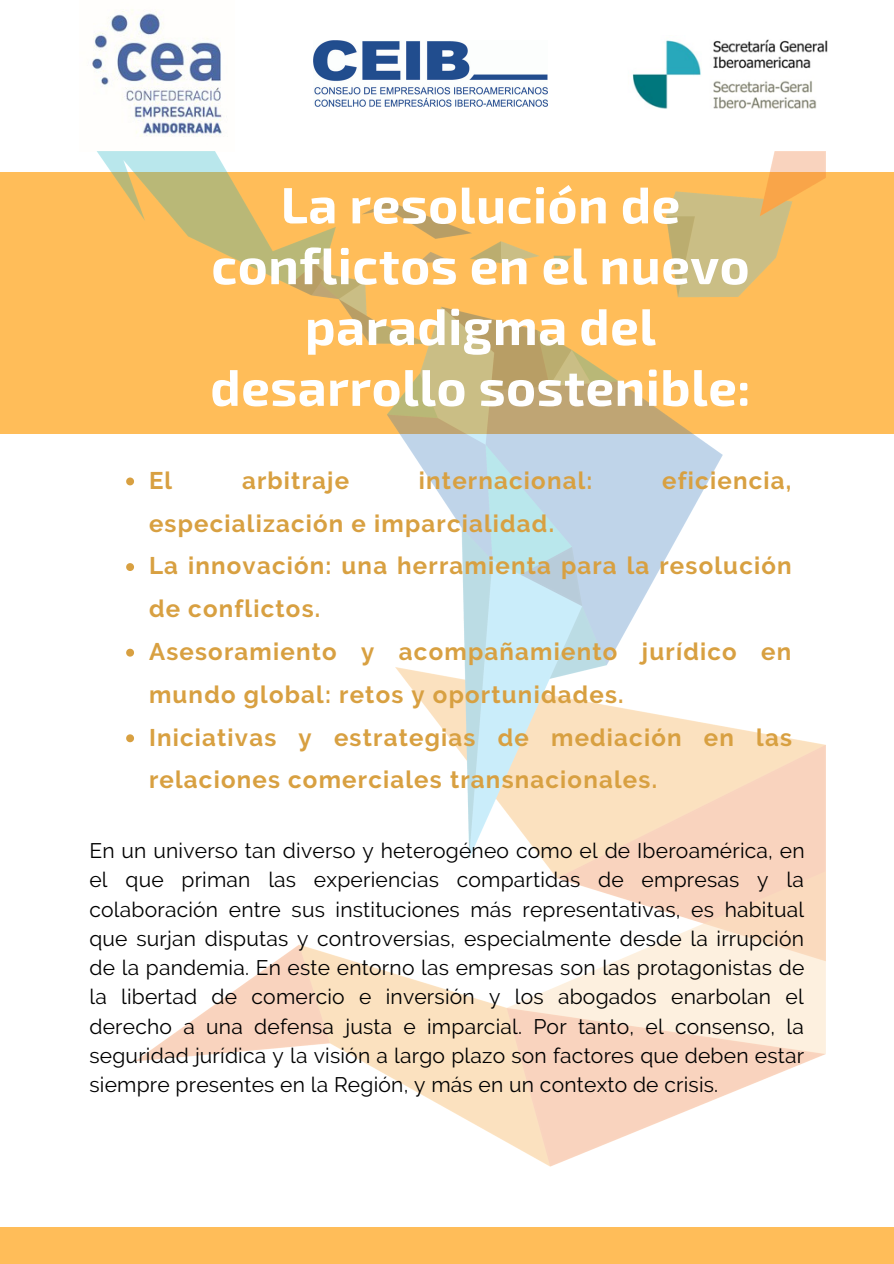
<style>
.page{position:relative;width:894px;height:1264px;background:#fff}
.page>*{position:absolute;margin:0;border:0;box-sizing:border-box;transform-origin:0 0}
.t1{font:700 51px/60.8px "Exo 2";letter-spacing:.01em;color:#fff;text-align:center}
.t2{font:700 24px/42.8px "Raleway";letter-spacing:.05em;color:#d8a041}
.t3{font:21px/29.2px "Raleway";letter-spacing:.01em;color:#000;text-align:justify}
</style>
<div class="page">
<div style="left:0;top:173px;width:893px;height:261px;background:#ffbd59"></div>
<div style="left:0;top:1226px;width:893px;height:37px;background:#ffbd59"></div>
<img style="left:92px;top:9px;width:130px;height:128px">
<img style="left:632px;top:39px;width:196px;height:70px">
<img style="left:69px;top:152px;width:756px;height:1015px">
<svg style="left:126px;top:477px;width:8px;height:8px"></svg>
<svg style="left:126px;top:563px;width:8px;height:8px"></svg>
<svg style="left:126px;top:648px;width:8px;height:8px"></svg>
<svg style="left:126px;top:734px;width:8px;height:8px"></svg>
<img style="left:313px;top:40px;width:234px;height:67px">
<p class="t1" style="left:210px;top:172px;width:541px">La resolución de conflictos en el nuevo paradigma del desarrollo sostenible:</p>
<p class="t2" style="left:149px;top:459px;width:25px">El</p>
<p class="t2" style="left:242px;top:459px;width:108px">arbitraje</p>
<p class="t2" style="left:419px;top:459px;width:175px">internacional:</p>
<p class="t2" style="left:662px;top:459px;width:130px">eficiencia,</p>
<p class="t2" style="left:149px;top:501px;width:406px">especialización e imparcialidad.</p>
<p class="t2" style="left:149px;top:544px;width:644px">La innovación: una herramienta para la resolución de conflictos.</p>
<p class="t2" style="left:149px;top:630px;width:643px">Asesoramiento y acompañamiento jurídico en mundo global: retos y oportunidades.</p>
<p class="t2" style="left:149px;top:715px;width:644px">Iniciativas y estrategias de mediación en las relaciones comerciales transnacionales.</p>
<p class="t3" style="left:89px;top:836px;width:716px">En un universo tan diverso y heterogéneo como el de Iberoamérica, en el que priman las experiencias compartidas de empresas y la colaboración entre sus instituciones más representativas, es habitual que surjan disputas y controversias, especialmente desde la irrupción de la pandemia. En este entorno las empresas son las protagonistas de la libertad de comercio e inversión y los abogados enarbolan el derecho a una defensa justa e imparcial. Por tanto, el consenso, la seguridad jurídica y la visión a largo plazo son factores que deben estar siempre presentes en la Región, y más en un contexto de crisis.</p>
</div>
